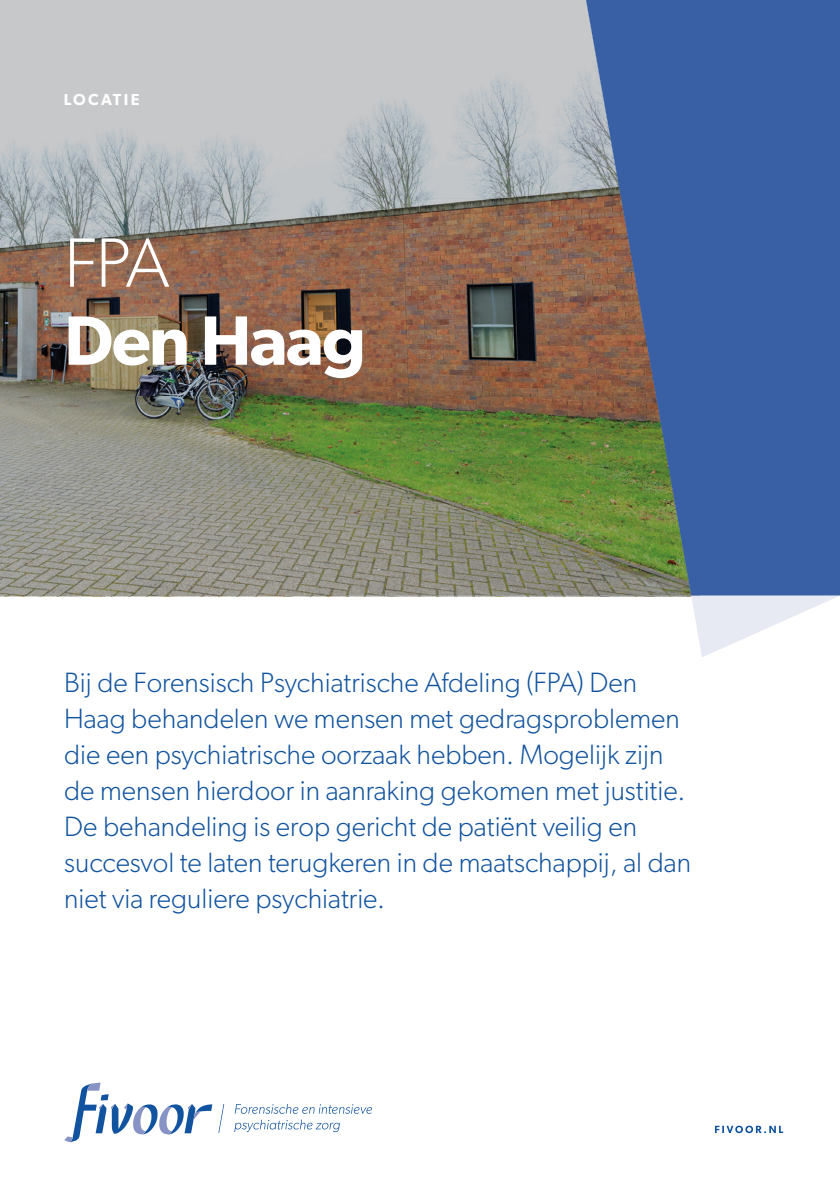
<style>
.page{position:relative;width:840px;height:1191px;background:#fff}
.page>*{position:absolute;margin:0;border:0;box-sizing:border-box;transform-origin:0 0}
.t1{font:600 70px "Gibson";letter-spacing:-.025em;color:#fff}
.t2{font:300 70px "Gibson";color:#fff}
.t3{font:300 28px/36px "Gibson";color:#11539e}
.t4{font:600 16px "Gibson";letter-spacing:.15em;color:#fff}
</style>
<div class="page">
<svg style="left:218px;top:1104px;width:6px;height:29px"></svg>
<svg style="left:64px;top:1082px;width:148px;height:60px"></svg>
<svg style="left:234px;top:1104px;width:138px;height:9px"></svg>
<svg style="left:234px;top:1119px;width:106px;height:13px"></svg>
<svg style="left:715px;top:1125px;width:67px;height:8px"></svg>
<img style="left:0;top:0;width:582px;height:198px">
<img style="left:0;top:198px;width:582px;height:199px">
<img style="left:0;top:397px;width:582px;height:198px">
<svg style="left:690px;top:595px;width:149px;height:62px"></svg>
<svg style="left:582px;top:0;width:257px;height:595px;background:#486692"></svg>
<p class="t4" style="left:64px;top:90px;width:77px">LOCATIE</p>
<h1 class="t2" style="left:64px;top:220px;width:107px">FPA</h1>
<h1 class="t1" style="left:64px;top:299px;width:303px">Den Haag</h1>
<p class="t3" style="left:64px;top:663px;width:628px">Bij de Forensisch Psychiatrische Afdeling (FPA) Den Haag behandelen we mensen met gedragsproblemen die een psychiatrische oorzaak hebben. Mogelijk zijn de mensen hierdoor in aanraking gekomen met justitie.<br>De behandeling is erop gericht de patiënt veilig en succesvol te laten terugkeren in de maatschappij, al dan niet via reguliere psychiatrie.</p>
</div>
